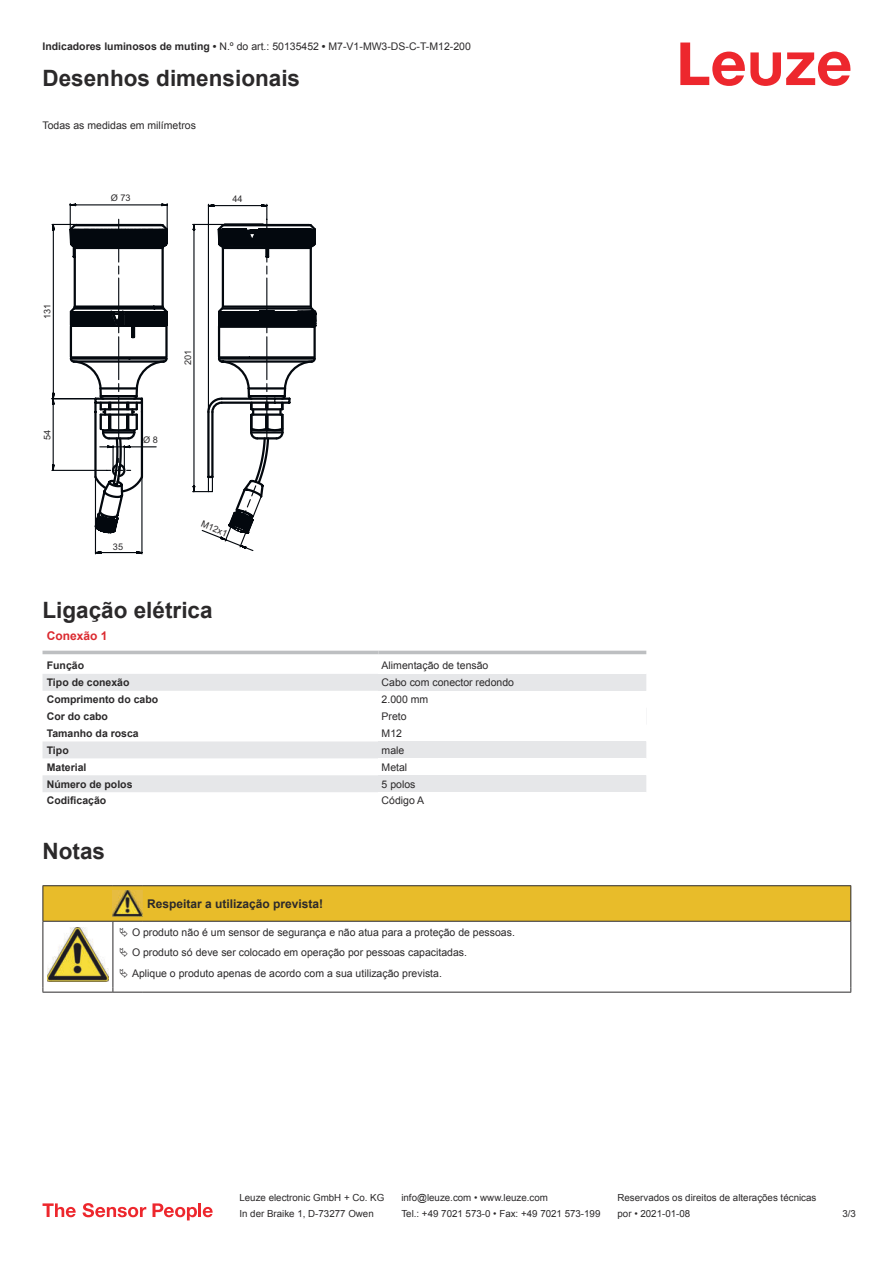
<style>
.page{position:relative;width:893px;height:1263px;background:#fff}
.page>*{position:absolute;margin:0;border:0;box-sizing:border-box;transform-origin:0 0}
.t1{font:700 22.5px "Arial";color:#2b292a}
.t2{font:700 12px "Arial";color:#2b292a}
.t3{font:700 12px "Arial";color:#db2a30}
.t4{font:10.5px/20.2px "Arial";color:#2b292a}
.t5{font:700 10.5px "Arial";color:#2b292a}
.t6{font:9.75px "Arial";color:#2b292a}
.t7{font:9.15px "Arial";color:#2b292a}
.s1{font-weight:700}
</style>
<div class="page">
<svg style="left:680px;top:43px;width:170px;height:43px"></svg>
<svg style="left:43px;top:650px;width:603px;height:5px"></svg>
<svg style="left:43px;top:674px;width:335px;height:118px"></svg>
<hr style="left:43px;top:651px;width:335px;height:3px;background:#bdbfc1">
<hr style="left:378px;top:651px;width:268px;height:3px;background:#bdbfc1">
<div style="left:378px;top:674px;width:268px;height:17px;background:#e6e7e9"></div>
<div style="left:378px;top:741px;width:268px;height:17px;background:#e6e7e9"></div>
<div style="left:378px;top:775px;width:268px;height:17px;background:#e6e7e9"></div>
<svg style="left:43px;top:1203px;width:33px;height:14px"></svg>
<svg style="left:83px;top:1203px;width:63px;height:14px"></svg>
<svg style="left:153px;top:1203px;width:44px;height:17px"></svg>
<hr style="left:198px;top:1203px;width:3px;height:14px;background:#ed272d">
<svg style="left:203px;top:1207px;width:10px;height:10px"></svg>
<svg style="left:268px;top:223px;width:49px;height:228px"></svg>
<svg style="left:51px;top:203px;width:217px;height:351px"></svg>
<hr style="left:43px;top:885px;width:70px;height:1px;background:#2b292a">
<hr style="left:113px;top:885px;width:30px;height:1px;background:#2b292a">
<hr style="left:143px;top:885px;width:708px;height:1px;background:#2b292a">
<hr style="left:43px;top:992px;width:70px;height:1px;background:#2b292a">
<hr style="left:113px;top:992px;width:30px;height:1px;background:#2b292a">
<hr style="left:143px;top:992px;width:708px;height:1px;background:#2b292a">
<svg style="left:43px;top:886px;width:808px;height:106px"></svg>
<p class="t4" style="left:43px;top:37px;width:430px"><span class="s1">Indicadores luminosos de muting •</span> N.º do art.: 50135452 <span class="s1">•</span> M7-V1-MW3-DS-C-T-M12-200</p>
<h1 class="t1" style="left:43px;top:69px;width:259px">Desenhos dimensionais</h1>
<p class="t4" style="left:43px;top:116px;width:155px">Todas as medidas em milímetros</p>
<p class="t7" style="left:42px;top:319px;width:17px;rotate:-90deg">131</p>
<p class="t7" style="left:42px;top:440px;width:12px;rotate:-90deg">54</p>
<p class="t7" style="left:111px;top:193px;width:21px">Ø 73</p>
<p class="t7" style="left:232px;top:193px;width:12px">44</p>
<p class="t7" style="left:183px;top:365px;width:17px;rotate:-90deg">201</p>
<p class="t7" style="left:143px;top:435px;width:16px">Ø 8</p>
<p class="t7" style="left:113px;top:542px;width:12px">35</p>
<p class="t7" style="left:204px;top:518px;width:29px;rotate:23deg">M12x1</p>
<h1 class="t1" style="left:43px;top:601px;width:172px">Ligação elétrica</h1>
<p class="t3" style="left:47px;top:631px;width:62px">Conexão 1</p>
<p class="t5" style="left:47px;top:661px;width:39px">Função</p>
<p class="t4" style="left:382px;top:656px;width:108px">Alimentação de tensão</p>
<p class="t5" style="left:47px;top:678px;width:84px">Tipo de conexão</p>
<p class="t4" style="left:382px;top:673px;width:134px">Cabo com conector redondo</p>
<p class="t5" style="left:47px;top:695px;width:113px">Comprimento do cabo</p>
<p class="t4" style="left:382px;top:690px;width:48px">2.000 mm</p>
<p class="t5" style="left:47px;top:712px;width:63px">Cor do cabo</p>
<p class="t4" style="left:382px;top:707px;width:27px">Preto</p>
<p class="t5" style="left:47px;top:729px;width:93px">Tamanho da rosca</p>
<p class="t4" style="left:382px;top:724px;width:22px">M12</p>
<p class="t5" style="left:47px;top:746px;width:23px">Tipo</p>
<p class="t4" style="left:382px;top:741px;width:24px">male</p>
<p class="t5" style="left:47px;top:763px;width:41px">Material</p>
<p class="t4" style="left:382px;top:758px;width:27px">Metal</p>
<p class="t5" style="left:47px;top:780px;width:87px">Número de polos</p>
<p class="t4" style="left:382px;top:775px;width:35px">5 polos</p>
<p class="t5" style="left:47px;top:796px;width:61px">Codificação</p>
<p class="t4" style="left:382px;top:791px;width:44px">Código A</p>
<h1 class="t1" style="left:43px;top:842px;width:64px">Notas</h1>
<p class="t2" style="left:147px;top:899px;width:178px">Respeitar a utilização prevista!</p>
<p class="t4" style="left:132px;top:923px;width:384px">O produto não é um sensor de segurança e não atua para a proteção de pessoas.<br>O produto só deve ser colocado em operação por pessoas capacitadas.<br>Aplique o produto apenas de acordo com a sua utilização prevista.</p>
<p class="t6" style="left:239px;top:1194px;width:146px">Leuze electronic GmbH + Co. KG</p>
<p class="t6" style="left:401px;top:1194px;width:148px">info@leuze.com • www.leuze.com</p>
<p class="t6" style="left:617px;top:1194px;width:200px">Reservados os direitos de alterações técnicas</p>
<p class="t6" style="left:239px;top:1210px;width:136px">In der Braike 1, D-73277 Owen</p>
<p class="t6" style="left:401px;top:1210px;width:201px">Tel.: +49 7021 573-0 • Fax: +49 7021 573-199</p>
<p class="t6" style="left:617px;top:1210px;width:74px">por • 2021-01-08</p>
<p class="t6" style="left:842px;top:1210px;width:15px">3 /3</p>
</div>
